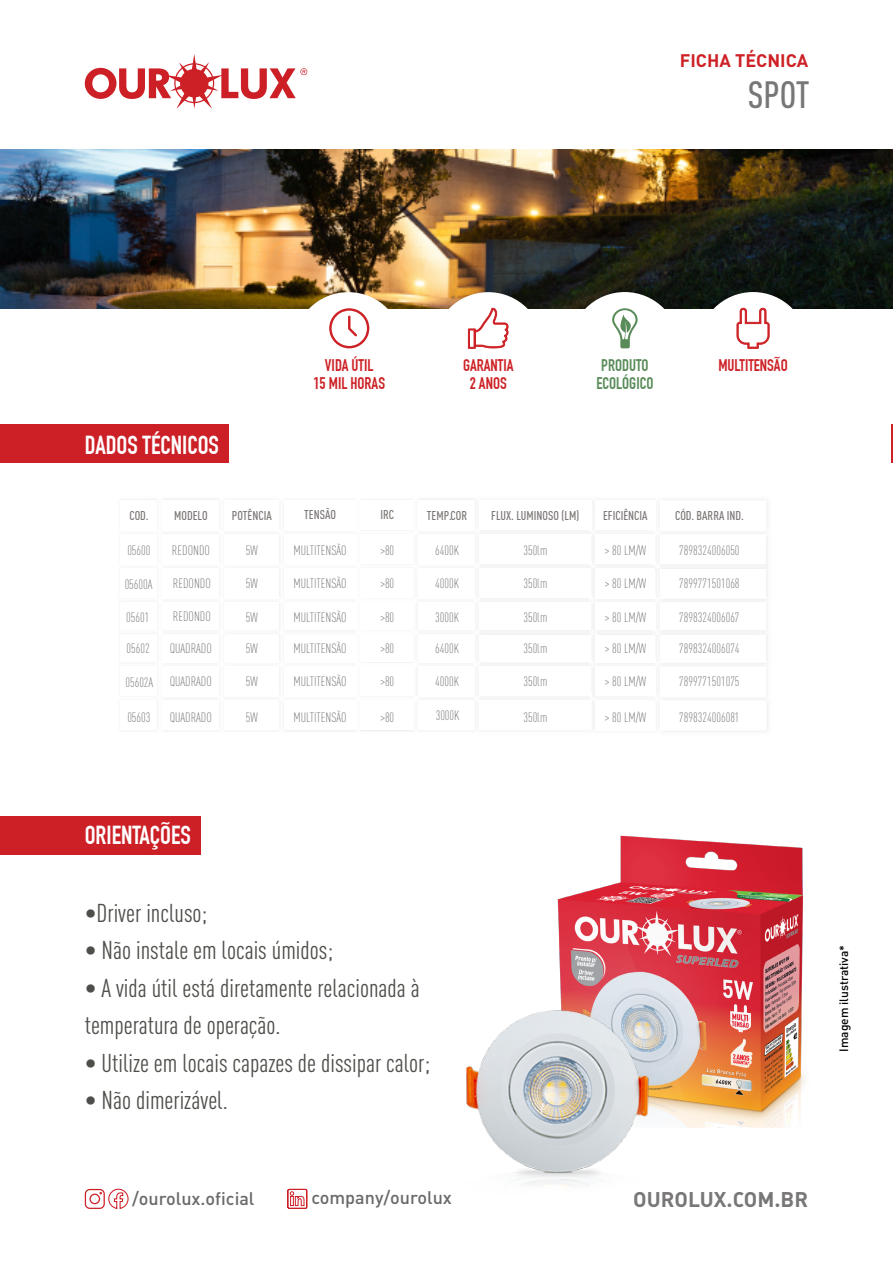
<style>
.page{position:relative;width:893px;height:1263px;background:#fff}
.page>*{position:absolute;margin:0;border:0;box-sizing:border-box;transform-origin:0 0}
.t1{font:500 37.5px "DIN Cond";color:#787676}
.t2{font:25.5px/37.5px "DIN Cond";color:#4e4e4a}
.t3{font:700 25.5px "DIN Condensed";color:#fff}
.t4{font:21px "DIN Bold Alternate";color:#787676}
.t5{font:500 18px "DIN";color:#6b6868}
.t6{font:700 18px "DIN";color:#cd2126}
.t7{font:700 16.5px/18px "DIN Condensed";color:#cd2126;text-align:center}
.t8{font:700 16.5px/18px "DIN Condensed";color:#598b59;text-align:center}
.t9{font:300 13.35px "DIN Cond";color:#7a7675}
.t10{font:500 12.6px "DIN Cond";color:#7a7675}
.t11{font:500 12px "DIN";color:#000}
</style>
<div class="page">
<svg style="left:84px;top:1188px;width:45px;height:21px"></svg>
<svg style="left:287px;top:1188px;width:20px;height:21px"></svg>
<svg style="left:84px;top:54px;width:223px;height:55px"></svg>
<img style="left:0;top:149px;width:892px;height:159px">
<div style="left:293px;top:292px;width:110px;height:110px;background:#fff;border-radius:50%"></div>
<svg style="left:329px;top:308px;width:40px;height:40px"></svg>
<div style="left:433px;top:292px;width:110px;height:110px;background:#fff;border-radius:50%"></div>
<svg style="left:468px;top:307px;width:41px;height:42px"></svg>
<div style="left:570px;top:292px;width:110px;height:110px;background:#fff;border-radius:50%"></div>
<svg style="left:612px;top:308px;width:26px;height:40px"></svg>
<div style="left:698px;top:292px;width:110px;height:110px;background:#fff;border-radius:50%"></div>
<svg style="left:736px;top:307px;width:34px;height:42px"></svg>
<div style="left:0;top:815px;width:200px;height:39px;background:#cc1f26"></div>
<div style="left:0;top:424px;width:228px;height:39px;background:#cc1f26"></div>
<img style="left:557px;top:835px;width:248px;height:293px">
<img style="left:466px;top:950px;width:268px;height:236px">
<hr style="left:891px;top:424px;width:2px;height:39px;background:#cc1f26">
<img style="left:473px;top:499px;width:3px;height:28px">
<img style="left:473px;top:500px;width:2px;height:27px">
<img style="left:279px;top:537px;width:1px;height:25px">
<img style="left:279px;top:635px;width:1px;height:25px">
<img style="left:592px;top:537px;width:3px;height:24px">
<img style="left:279px;top:668px;width:1px;height:26px">
<img style="left:592px;top:669px;width:3px;height:24px">
<img style="left:219px;top:568px;width:61px;height:27px">
<div style="left:224px;top:568px;width:55px;height:30px;background:#fff"></div>
<img style="left:279px;top:604px;width:1px;height:26px">
<img style="left:592px;top:605px;width:3px;height:23px">
<svg style="left:417px;top:531px;width:2px;height:163px"></svg>
<img style="left:659px;top:503px;width:109px;height:24px">
<img style="left:767px;top:703px;width:1px;height:26px">
<h3 class="t6" style="left:680px;top:49px;width:130px">FICHA TÉCNICA</h3>
<h1 class="t1" style="left:748px;top:72px;width:64px">SPOT</h1>
<h2 class="t3" style="left:85px;top:430px;width:136px">DADOS TÉCNICOS</h2>
<p class="t7" style="left:313px;top:356px;width:73px">VIDA ÚTIL<br>15 MIL HORAS</p>
<p class="t7" style="left:463px;top:356px;width:52px">GARANTIA<br>2 ANOS</p>
<p class="t8" style="left:596px;top:356px;width:59px">PRODUTO<br>ECOLÓGICO</p>
<p class="t7" style="left:718px;top:356px;width:71px">MULTITENSÃO</p>
<p class="t10" style="left:129px;top:508px;width:21px">COD.</p>
<p class="t10" style="left:174px;top:508px;width:35px">MODELO</p>
<p class="t10" style="left:232px;top:508px;width:41px">POTÊNCIA</p>
<p class="t10" style="left:304px;top:507px;width:33px">TENSÃO</p>
<p class="t10" style="left:380px;top:507px;width:15px">IRC</p>
<p class="t10" style="left:427px;top:508px;width:42px">TEMP.COR</p>
<p class="t10" style="left:491px;top:508px;width:90px">FLUX. LUMINOSO (LM)</p>
<p class="t10" style="left:603px;top:508px;width:46px">EFICIÊNCIA</p>
<p class="t10" style="left:675px;top:508px;width:70px">CÓD. BARRA IND.</p>
<p class="t9" style="left:127px;top:542px;width:25px">05600</p>
<p class="t9" style="left:293px;top:542px;width:55px">MULTITENSÃO</p>
<p class="t9" style="left:605px;top:543px;width:43px">&gt; 80 LM/W</p>
<p class="t9" style="left:172px;top:542px;width:39px">REDONDO</p>
<p class="t9" style="left:380px;top:542px;width:15px">&gt;80</p>
<p class="t9" style="left:435px;top:543px;width:25px">6400K</p>
<p class="t9" style="left:523px;top:543px;width:25px">350lm</p>
<p class="t9" style="left:246px;top:542px;width:13px">5W</p>
<p class="t9" style="left:679px;top:543px;width:62px">7898324006050</p>
<p class="t9" style="left:293px;top:576px;width:55px">MULTITENSÃO</p>
<p class="t9" style="left:293px;top:610px;width:55px">MULTITENSÃO</p>
<p class="t9" style="left:605px;top:576px;width:43px">&gt; 80 LM/W</p>
<p class="t9" style="left:605px;top:610px;width:43px">&gt; 80 LM/W</p>
<p class="t9" style="left:173px;top:576px;width:39px">REDONDO</p>
<p class="t9" style="left:173px;top:608px;width:39px">REDONDO</p>
<p class="t9" style="left:380px;top:576px;width:15px">&gt;80</p>
<p class="t9" style="left:380px;top:610px;width:15px">&gt;80</p>
<p class="t9" style="left:435px;top:576px;width:25px">4000K</p>
<p class="t9" style="left:435px;top:610px;width:25px">3000K</p>
<p class="t9" style="left:523px;top:576px;width:25px">350lm</p>
<p class="t9" style="left:523px;top:610px;width:25px">350lm</p>
<p class="t9" style="left:246px;top:576px;width:13px">5W</p>
<p class="t9" style="left:246px;top:610px;width:13px">5W</p>
<p class="t9" style="left:679px;top:576px;width:62px">7899771501068</p>
<p class="t9" style="left:125px;top:576px;width:29px">05600A</p>
<p class="t9" style="left:126px;top:610px;width:25px">05601</p>
<p class="t9" style="left:679px;top:610px;width:62px">7898324006067</p>
<p class="t9" style="left:127px;top:640px;width:25px">05602</p>
<p class="t9" style="left:293px;top:640px;width:55px">MULTITENSÃO</p>
<p class="t9" style="left:293px;top:674px;width:55px">MULTITENSÃO</p>
<p class="t9" style="left:293px;top:710px;width:55px">MULTITENSÃO</p>
<p class="t9" style="left:605px;top:640px;width:43px">&gt; 80 LM/W</p>
<p class="t9" style="left:605px;top:674px;width:43px">&gt; 80 LM/W</p>
<p class="t9" style="left:605px;top:710px;width:43px">&gt; 80 LM/W</p>
<p class="t9" style="left:170px;top:640px;width:44px">QUADRADO</p>
<p class="t9" style="left:170px;top:674px;width:44px">QUADRADO</p>
<p class="t9" style="left:170px;top:710px;width:44px">QUADRADO</p>
<p class="t9" style="left:380px;top:640px;width:15px">&gt;80</p>
<p class="t9" style="left:380px;top:674px;width:15px">&gt;80</p>
<p class="t9" style="left:380px;top:710px;width:15px">&gt;80</p>
<p class="t9" style="left:435px;top:640px;width:25px">6400K</p>
<p class="t9" style="left:523px;top:640px;width:25px">350lm</p>
<p class="t9" style="left:523px;top:674px;width:25px">350lm</p>
<p class="t9" style="left:523px;top:710px;width:25px">350lm</p>
<p class="t9" style="left:246px;top:640px;width:13px">5W</p>
<p class="t9" style="left:246px;top:674px;width:13px">5W</p>
<p class="t9" style="left:246px;top:710px;width:13px">5W</p>
<p class="t9" style="left:679px;top:640px;width:62px">7898324006074</p>
<p class="t9" style="left:679px;top:674px;width:62px">7899771501075</p>
<p class="t9" style="left:679px;top:710px;width:62px">7898324006081</p>
<p class="t9" style="left:435px;top:674px;width:25px">4000K</p>
<p class="t9" style="left:125px;top:674px;width:29px">05602A</p>
<p class="t9" style="left:436px;top:708px;width:25px">3000K</p>
<p class="t9" style="left:127px;top:709px;width:25px">05603</p>
<h2 class="t3" style="left:85px;top:820px;width:108px">ORIENTAÇÕES</h2>
<h2 class="t2" style="left:85px;top:894px;width:124px">•Driver incluso;</h2>
<h2 class="t2" style="left:85px;top:931px;width:250px">• Não instale em locais úmidos;</h2>
<h2 class="t2" style="left:85px;top:969px;width:336px">• A vida útil está diretamente relacionada à temperatura de operação.</h2>
<h2 class="t2" style="left:85px;top:1044px;width:347px">• Utilize em locais capazes de dissipar calor;</h2>
<h2 class="t2" style="left:85px;top:1081px;width:145px">• Não dimerizável.</h2>
<h3 class="t5" style="left:132px;top:1187px;width:124px">/ourolux.oficial</h3>
<h3 class="t5" style="left:311px;top:1186px;width:142px">company/ourolux</h3>
<h3 class="t4" style="left:633px;top:1186px;width:176px">OUROLUX.COM.BR</h3>
<p class="t11" style="left:836px;top:1052px;width:109px;rotate:-90deg">Imagem ilustrativa*</p>
</div>
